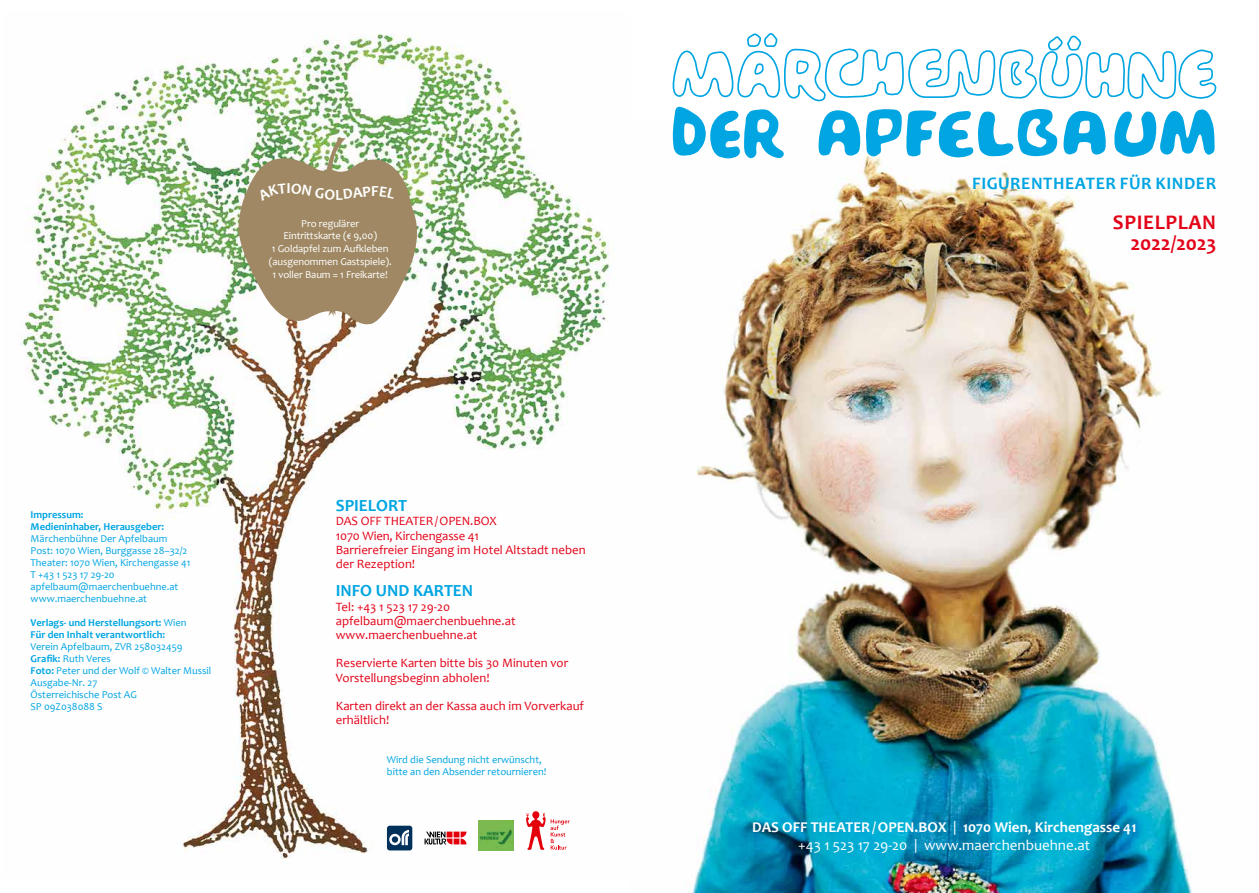
<style>
.page{position:relative;width:1259px;height:893px;background:#fff}
.page>*{position:absolute;margin:0;border:0;box-sizing:border-box;transform-origin:0 0}
.t1{font:700 20.85px/20.9px "Candara";letter-spacing:.03em;color:#e30318;text-align:right}
.t2{font:700 17.55px "Candara";letter-spacing:.03em;color:#00a5e2}
.t3{font:700 17.1px "Candara";color:#00a5e2}
.t4{font:700 15.45px "Candara";color:#fff}
.t5{font:700 15px/18px "Candara";color:#fff;text-align:center}
.t6{font:12.75px/14.2px "Candara";color:#e30318}
.t7{font:10.65px/12.8px "Candara";letter-spacing:-.01em;color:#fff;text-align:center}
.t8{font:10.5px/12px "Candara";color:#00a5e2}
.t9{font:700 10.5px/12px "Candara";color:#00a5e2}
.s1{font-weight:400}
.s2{font-weight:700}
.s3{font-family:"Century Gothic";font-weight:400}
</style>
<div class="page">
<img style="left:689px;top:185px;width:503px;height:708px">
<img style="left:20px;top:34px;width:594px;height:825px">
<svg style="left:424px;top:832px;width:42px;height:12px"></svg>
<img style="left:479px;top:820px;width:35px;height:30px">
<div style="left:387px;top:826px;width:25px;height:24px;background:#00315b;border-radius:3px"></div>
<svg style="left:389px;top:830px;width:20px;height:15px"></svg>
<svg style="left:526px;top:811px;width:43px;height:39px"></svg>
<svg style="left:672px;top:33px;width:545px;height:152px"></svg>
<svg style="left:1113px;top:108px;width:101px;height:50px"></svg>
<svg style="left:672px;top:106px;width:113px;height:55px"></svg>
<svg style="left:817px;top:106px;width:290px;height:51px"></svg>
<svg style="left:236px;top:138px;width:182px;height:194px"></svg>
<h3 class="t4" style="left:286px;top:178px;width:6px">I</h3>
<h3 class="t4" style="left:371px;top:181px;width:9px">F</h3>
<p class="t7" style="left:269px;top:217px;width:124px">Pro regulärer<br>Eintrittskarte (€ 9,00)<br>1 Goldapfel zum Aufkleben (ausgenommen Gastspiele).<br>1 voller Baum = 1 Freikarte!</p>
<p class="t9" style="left:31px;top:508px;width:135px">Impressum:<br>Medieninhaber, Herausgeber:</p>
<p class="t8" style="left:31px;top:532px;width:161px">Märchenbühne Der Apfelbaum<br>Post: 1070 Wien, Burggasse 28–32/2<br>Theater: 1070 Wien, Kirchengasse 41<br>T +43 1 523 17 29-20 apfelbaum@maerchenbuehne.at www.maerchenbuehne.at</p>
<p class="t9" style="left:31px;top:616px;width:157px">Verlags- und Herstellungsort: <span class="s1">Wien<br></span>Für den Inhalt verantwortlich:</p>
<p class="t8" style="left:31px;top:640px;width:182px">Verein Apfelbaum, ZVR 258032459<br><span class="s2">Grafik:</span> Ruth Veres<br><span class="s2">Foto:</span> Peter und der Wolf © Walter Mussil<br>Ausgabe-Nr. 27<br>Österreichische Post AG<br>SP 09Z038088 S</p>
<h3 class="t3" style="left:336px;top:495px;width:73px">SPIELORT</h3>
<p class="t6" style="left:336px;top:514px;width:251px">DAS OFF THEATER/OPEN.BOX<br>1070 Wien, Kirchengasse 41<br>Barrierefreier Eingang im Hotel Altstadt neben der Rezeption!</p>
<h3 class="t3" style="left:336px;top:580px;width:139px">INFO UND KARTEN</h3>
<p class="t6" style="left:336px;top:599px;width:181px">Tel: +43 1 523 17 29-20 apfelbaum@maerchenbuehne.at www.maerchenbuehne.at</p>
<p class="t6" style="left:336px;top:656px;width:234px">Reservierte Karten bitte bis 30 Minuten vor<br>Vorstellungsbeginn abholen!</p>
<p class="t6" style="left:336px;top:699px;width:249px">Karten direkt an der Kassa auch im Vorverkauf erhältlich!</p>
<p class="t8" style="left:387px;top:754px;width:161px">Wird die Sendung nicht erwünscht, bitte an den Absender retournieren!</p>
<h2 class="t2" style="left:972px;top:173px;width:245px">FIGURENTHEATER FÜR KINDER</h2>
<h1 class="t1" style="left:1113px;top:212px;width:105px">SPIELPLAN<br>2022/2023</h1>
<h3 class="t5" style="left:752px;top:818px;width:386px">DAS OFF THEATER/OPEN.BOX <span class="s3">|</span> 1070 Wien, Kirchengasse 41 <span class="s1">+43 1 523 17 29-20</span> <span class="s3">|</span> <span class="s1">www.maerchenbuehne.at</span></h3>
</div>
